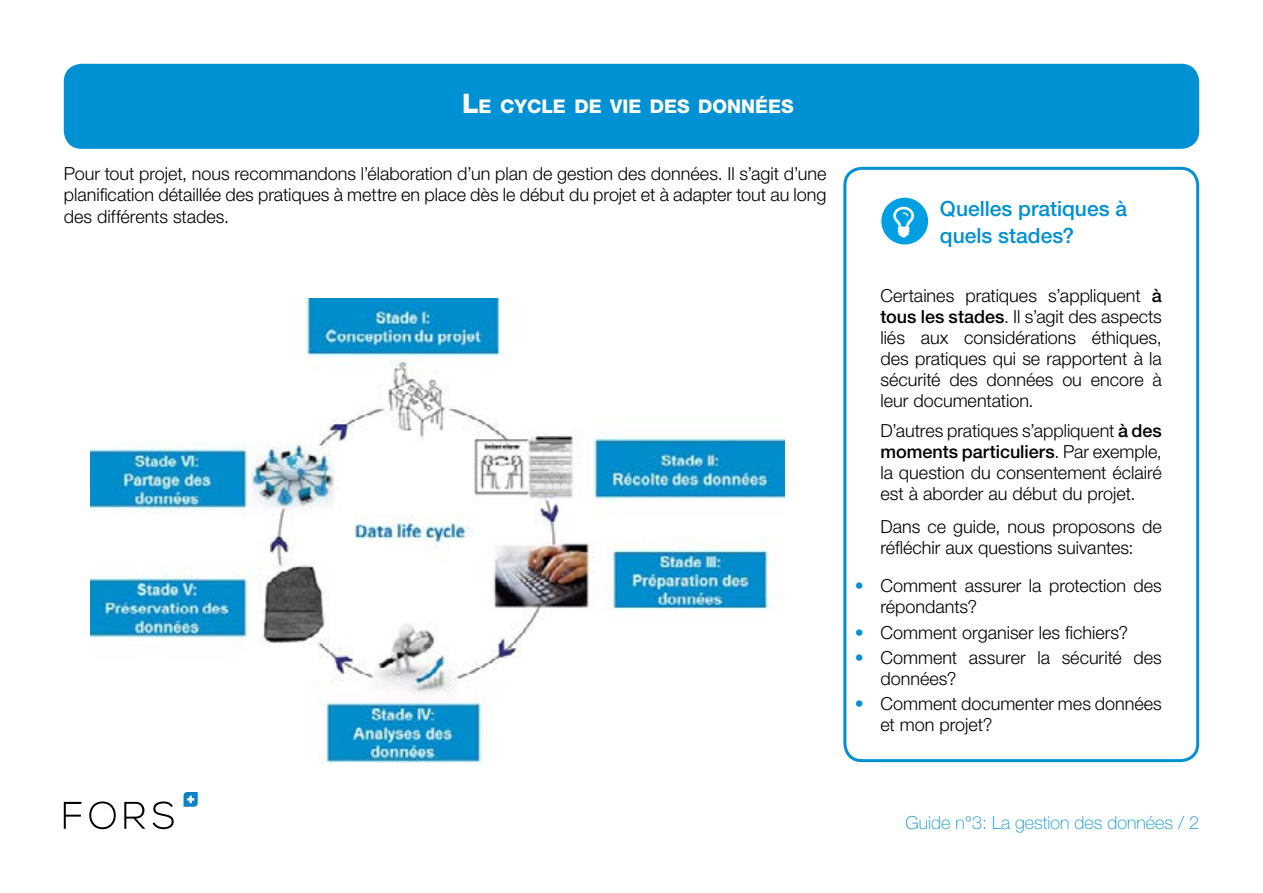
<style>
.page{position:relative;width:1263px;height:893px;background:#fff}
.page>*{position:absolute;margin:0;border:0;box-sizing:border-box;transform-origin:0 0}
.t1{font:500 21px/27px "Helvetica Neue LT Std";color:#0090d4}
.t2{font:800 18.9px "Helvetica Neue LT Std";color:#fff}
.t3{font:300 18px/21px "Helvetica Neue LT Std";color:#000}
.t4{font:100 18px "Helvetica Neue LT Std";color:#0090d4}
.s1{font-size:27px}
.s2{font-weight:500}
.s3{color:#0090d4}
</style>
<div class="page">
<div style="left:843px;top:167px;width:356px;height:595px;border:3px solid #0090d4;border-radius:17px"></div>
<svg style="left:64px;top:802px;width:17px;height:27px"></svg>
<svg style="left:89px;top:801px;width:27px;height:28px"></svg>
<svg style="left:124px;top:802px;width:21px;height:27px"></svg>
<svg style="left:153px;top:801px;width:21px;height:28px"></svg>
<svg style="left:184px;top:792px;width:14px;height:15px"></svg>
<div style="left:64px;top:64px;width:1135px;height:85px;background:#0090d4;border-radius:18px"></div>
<img style="left:90px;top:299px;width:694px;height:463px">
<div style="left:881px;top:198px;width:47px;height:46px;background:#009fe3;border-radius:50%"></div>
<p class="t2" style="left:462px;top:95px;width:333px"><span class="s1">L</span>E CYCLE DE VIE DES DONNÉES</p>
<p class="t3" style="left:64px;top:162px;width:764px;line-height:21.6px;text-align:justify">Pour tout projet, nous recommandons l’élaboration d’un plan de gestion des données. Il s’agit d’une planification détaillée des pratiques à mettre en place dès le début du projet et à adapter tout au long des différents stades.</p>
<p class="t1" style="left:940px;top:195px;width:189px">Quelles pratiques à quels stades?</p>
<p class="t3" style="left:880px;top:285px;width:283px;text-align:justify">Certaines pratiques s’appliquent <span class="s2">à tous les stades</span>. Il s’agit des aspects liés aux considérations éthiques, des pratiques qui se rapportent à la sécurité des données ou encore à leur documentation.</p>
<p class="t3" style="left:880px;top:419px;width:283px;text-align:justify">D’autres pratiques s’appliquent <span class="s2">à des moments particuliers</span>. Par exemple, la question du consentement éclairé est à aborder au début du projet.</p>
<p class="t3" style="left:880px;top:516px;width:283px">Dans ce guide, nous proposons de réfléchir aux questions suivantes:</p>
<p class="t3" style="left:880px;top:575px;width:283px;text-indent:-26px"><span class="s3">•</span> Comment assurer la protection des répondants?</p>
<p class="t3" style="left:855px;top:621px;width:275px"><span class="s3">•</span> Comment organiser les fichiers?</p>
<p class="t3" style="left:880px;top:647px;width:283px;text-indent:-26px"><span class="s3">•</span> Comment assurer la sécurité des données?</p>
<p class="t3" style="left:880px;top:693px;width:283px;text-indent:-26px"><span class="s3">•</span> Comment documenter mes données et mon projet?</p>
<p class="t4" style="left:905px;top:812px;width:295px">Guide n°3: La gestion des données / 2</p>
</div>
